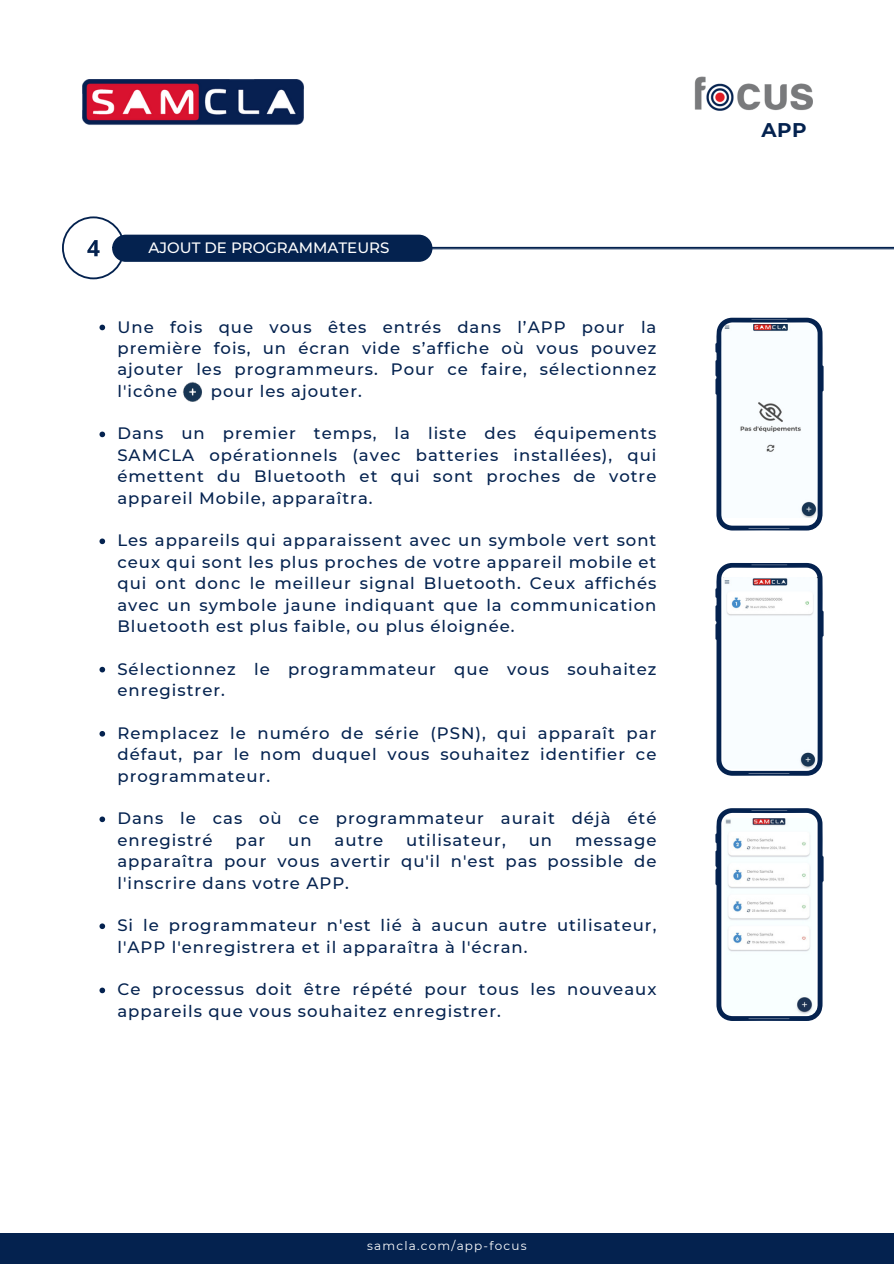
<style>
.page{position:relative;width:894px;height:1264px;background:#fff}
.page>*{position:absolute;margin:0;border:0;box-sizing:border-box;transform-origin:0 0}
.t1{font:700 19.8px "Montserrat";color:#04224f}
.t2{font:500 16.5px/21.3px "Montserrat";letter-spacing:.06em;color:#04224f;text-align:justify}
.t3{font:500 15px "Montserrat";color:#fff}
.t4{font:12px "Montserrat";letter-spacing:.1em;color:#fff}
</style>
<div class="page">
<img style="left:183px;top:382px;width:19px;height:19px">
<svg style="left:99px;top:324px;width:6px;height:6px"></svg>
<svg style="left:99px;top:431px;width:6px;height:6px"></svg>
<svg style="left:99px;top:538px;width:6px;height:6px"></svg>
<svg style="left:99px;top:666px;width:6px;height:6px"></svg>
<svg style="left:99px;top:731px;width:6px;height:5px"></svg>
<svg style="left:99px;top:816px;width:6px;height:6px"></svg>
<svg style="left:99px;top:923px;width:6px;height:6px"></svg>
<svg style="left:99px;top:987px;width:6px;height:6px"></svg>
<div style="left:0;top:1232px;width:893px;height:31px;background:#04224f"></div>
<svg style="left:715px;top:563px;width:108px;height:212px"></svg>
<svg style="left:715px;top:808px;width:108px;height:212px"></svg>
<svg style="left:715px;top:318px;width:108px;height:212px"></svg>
<hr style="left:203px;top:248px;width:690px;height:1px;background:#04224f">
<svg style="left:62px;top:216px;width:63px;height:63px"></svg>
<hr style="left:112px;top:247px;width:781px;height:1px;background:#04224f">
<div style="left:112px;top:235px;width:320px;height:27px;background:#04224f;border-radius:14px"></div>
<img style="left:82px;top:79px;width:222px;height:46px">
<img style="left:694px;top:76px;width:119px;height:35px">
<p class="t3" style="left:148px;top:238px;width:242px">AJOUT DE PROGRAMMATEURS</p>
<p class="t2" style="left:117px;top:316px;width:540px">Une fois que vous êtes entrés dans l’APP pour la première fois, un écran vide s’affiche où vous pouvez ajouter les programmeurs. Pour ce faire, sélectionnez l'icône</p>
<p class="t2" style="left:211px;top:380px;width:152px">pour les ajouter.</p>
<p class="t2" style="left:117px;top:423px;width:540px">Dans un premier temps, la liste des équipements SAMCLA opérationnels (avec batteries installées), qui émettent du Bluetooth et qui sont proches de votre appareil Mobile, apparaîtra.</p>
<h1 class="t2" style="left:117px;top:530px;width:540px">Les appareils qui apparaissent avec un symbole vert sont ceux qui sont les plus proches de votre appareil mobile et qui ont donc le meilleur signal Bluetooth. Ceux affichés avec un symbole jaune indiquant que la communication Bluetooth est plus faible, ou plus éloignée.</h1>
<p class="t2" style="left:117px;top:658px;width:540px">Sélectionnez le programmateur que vous souhaitez enregistrer.</p>
<p class="t2" style="left:117px;top:722px;width:540px">Remplacez le numéro de série (PSN), qui apparaît par défaut, par le nom duquel vous souhaitez identifier ce programmateur.</p>
<p class="t2" style="left:117px;top:807px;width:540px">Dans le cas où ce programmateur aurait déjà été enregistré</p>
<p class="t2" style="left:235px;top:829px;width:31px">par</p>
<p class="t2" style="left:288px;top:829px;width:25px">un</p>
<p class="t2" style="left:334px;top:829px;width:50px">autre</p>
<p class="t2" style="left:406px;top:829px;width:101px">utilisateur,</p>
<p class="t2" style="left:528px;top:829px;width:25px">un</p>
<p class="t2" style="left:117px;top:829px;width:540px;text-indent:457px">message apparaîtra pour vous avertir qu'il n'est pas possible de l'inscrire dans votre APP.</p>
<p class="t2" style="left:117px;top:914px;width:540px">Si le programmateur n'est lié à aucun autre utilisateur, l'APP l'enregistrera et il apparaîtra à l'écran.</p>
<p class="t2" style="left:117px;top:978px;width:540px">Ce processus doit être répété pour tous les nouveaux appareils que vous souhaitez enregistrer.</p>
<p class="t4" style="left:367px;top:1238px;width:161px">samcla.com/app-focus</p>
<p class="t1" style="left:761px;top:117px;width:47px">APP</p>
</div>
